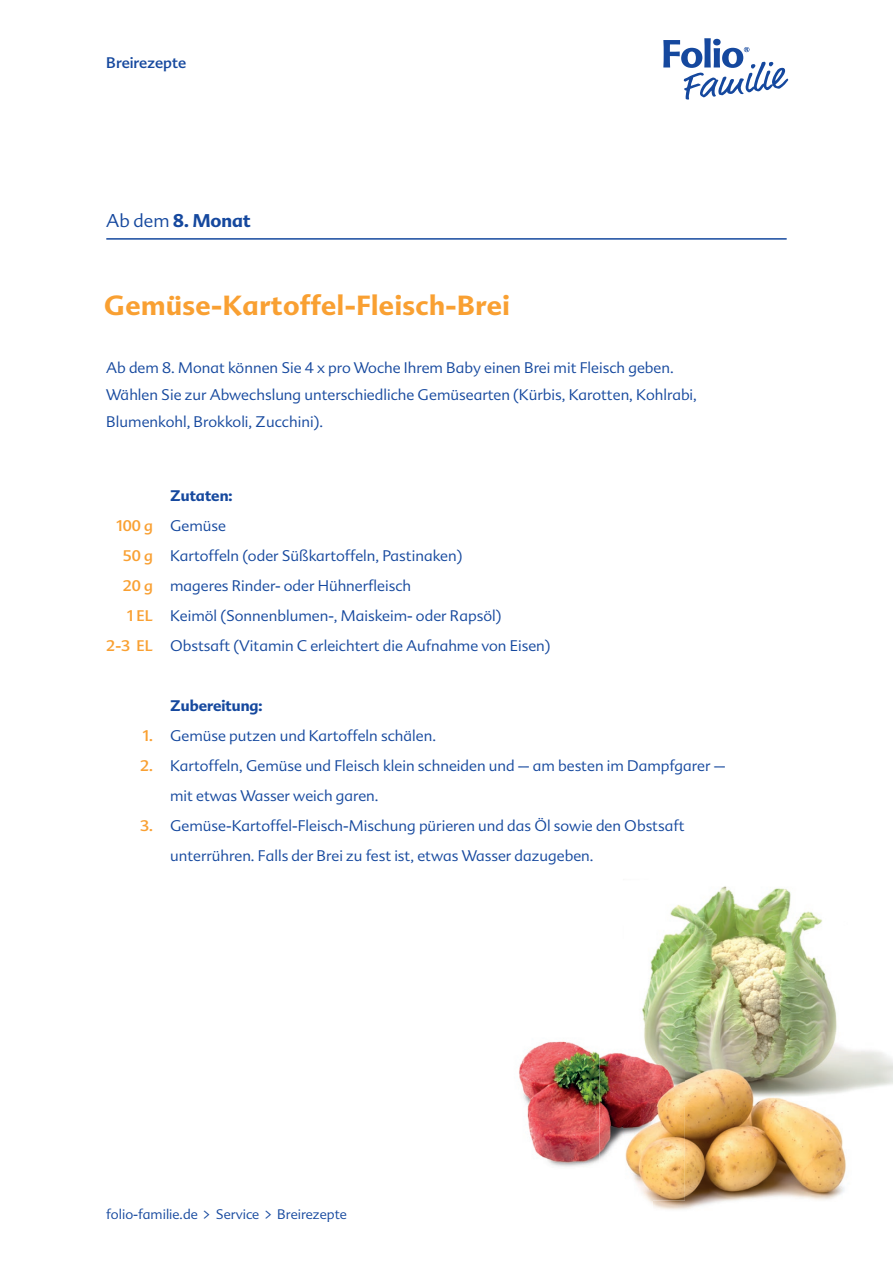
<style>
.page{position:relative;width:893px;height:1263px;background:#fff}
.page>*{position:absolute;margin:0;border:0;box-sizing:border-box;transform-origin:0 0}
.t1{font:700 27px "Advert";letter-spacing:.02em;color:#f9a032}
.t2{font:700 18px "Advert";color:#15489e}
.t3{font:300 15px/30px "Advert";color:#15489e}
.t4{font:15px/30px "Advert";color:#f9a032;text-align:right}
.t5{font:700 15px "Advert";color:#15489e}
.t6{font:15px "Advert";color:#15489e}
.t7{font:300 13.5px "Advert";color:#15489e}
.s1{font-weight:300}
</style>
<div class="page">
<img style="left:642px;top:886px;width:251px;height:202px">
<img style="left:519px;top:1041px;width:81px;height:126px">
<img style="left:642px;top:1030px;width:43px;height:2px">
<img style="left:653px;top:1107px;width:193px;height:103px">
<img style="left:648px;top:1200px;width:5px;height:4px">
<img style="left:685px;top:1032px;width:179px;height:75px">
<img style="left:600px;top:1032px;width:85px;height:168px">
<svg style="left:663px;top:38px;width:125px;height:62px"></svg>
<hr style="left:106px;top:238px;width:681px;height:2px;background:#15489e">
<p class="t6" style="left:106px;top:54px;width:81px">Breirezepte</p>
<p class="t2" style="left:106px;top:209px;width:146px"><span class="s1">Ab dem</span> 8. Monat</p>
<h1 class="t1" style="left:104px;top:289px;width:407px">Gemüse-Kartoffel-Fleisch-Brei</h1>
<p class="t3" style="left:106px;top:354px;width:592px;line-height:27px">Ab dem 8. Monat können Sie 4 x pro Woche Ihrem Baby einen Brei mit Fleisch geben.<br>Wählen Sie zur Abwechslung unterschiedliche Gemüsearten (Kürbis, Karotten, Kohlrabi,<br>Blumenkohl, Brokkoli, Zucchini).</p>
<p class="t4" style="left:106px;top:511px;width:48px">100 g<br>50 g<br>20 g<br>1 EL<br>2-3 EL</p>
<p class="t5" style="left:170px;top:486px;width:64px">Zutaten:</p>
<p class="t3" style="left:170px;top:511px;width:382px">Gemüse<br>Kartoffeln (oder Süßkartoffeln, Pastinaken)<br>mageres Rinder- oder Hühnerfleisch<br>Keimöl (Sonnenblumen-, Maiskeim- oder Rapsöl)<br>Obstsaft (Vitamin C erleichtert die Aufnahme von Eisen)</p>
<p class="t4" style="left:140px;top:721px;width:14px;text-align:left">1.<br>2.</p>
<p class="t4" style="left:140px;top:811px;width:14px">3.</p>
<p class="t5" style="left:170px;top:696px;width:94px">Zubereitung:</p>
<p class="t3" style="left:170px;top:721px;width:557px">Gemüse putzen und Kartoffeln schälen.<br>Kartoffeln, Gemüse und Fleisch klein schneiden und – am besten im Dampfgarer – mit etwas Wasser weich garen.<br>Gemüse-Kartoffel-Fleisch-Mischung pürieren und das Öl sowie den Obstsaft unterrühren. Falls der Brei zu fest ist, etwas Wasser dazugeben.</p>
<p class="t7" style="left:106px;top:1206px;width:242px">folio-familie.de &gt; Service &gt; Breirezepte</p>
</div>
